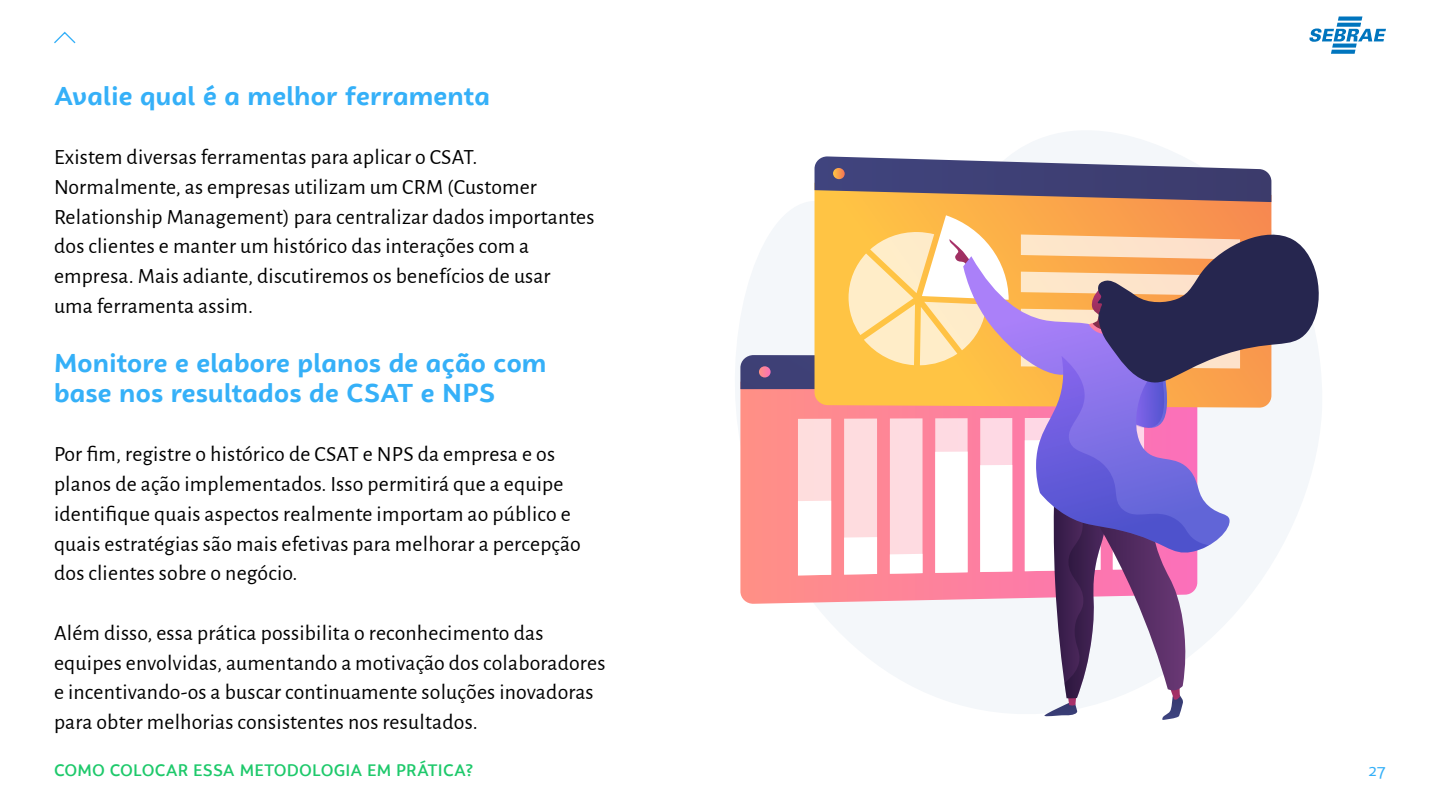
<style>
.page{position:relative;width:1440px;height:810px;background:#fff}
.page>*{position:absolute;margin:0;border:0;box-sizing:border-box;transform-origin:0 0}
.t1{font:700 26.25px/29.7px "Campuni";letter-spacing:.01em;color:#35b0f8}
.t2{font:21.75px/29.7px "Alegreya Sans";letter-spacing:.01em;color:#000}
.t3{font:500 16.5px "Campuni";letter-spacing:.01em;color:#1ec96b}
.t4{font:16.5px "Campuni";color:#35b0f8}
</style>
<div class="page">
<svg style="left:54px;top:31px;width:22px;height:13px"></svg>
<svg style="left:1310px;top:17px;width:76px;height:37px"></svg>
<svg style="left:735px;top:131px;width:537px;height:305px"></svg>
<svg style="left:815px;top:202px;width:456px;height:13px"></svg>
<svg style="left:815px;top:156px;width:456px;height:46px"></svg>
<svg style="left:740px;top:215px;width:582px;height:505px"></svg>
<p class="t1" style="left:54px;top:81px;width:438px">Avalie qual é a melhor ferramenta</p>
<p class="t2" style="left:54px;top:141px;width:542px">Existem diversas ferramentas para aplicar o CSAT.<br>Normalmente, as empresas utilizam um CRM (Customer Relationship Management) para centralizar dados importantes dos clientes e manter um histórico das interações com a empresa. Mais adiante, discutiremos os benefícios de usar uma ferramenta assim.</p>
<p class="t1" style="left:54px;top:349px;width:494px">Monitore e elabore planos de ação com base nos resultados de CSAT e NPS</p>
<p class="t2" style="left:54px;top:438px;width:528px">Por fim, registre o histórico de CSAT e NPS da empresa e os planos de ação implementados. Isso permitirá que a equipe identifique quais aspectos realmente importam ao público e quais estratégias são mais efetivas para melhorar a percepção dos clientes sobre o negócio.</p>
<p class="t2" style="left:54px;top:617px;width:553px">Além disso, essa prática possibilita o reconhecimento das equipes envolvidas, aumentando a motivação dos colaboradores e incentivando-os a buscar continuamente soluções inovadoras para obter melhorias consistentes nos resultados.</p>
<p class="t3" style="left:54px;top:760px;width:421px">COMO COLOCAR ESSA METODOLOGIA EM PRÁTICA?</p>
<p class="t4" style="left:1368px;top:760px;width:19px">27</p>
</div>
